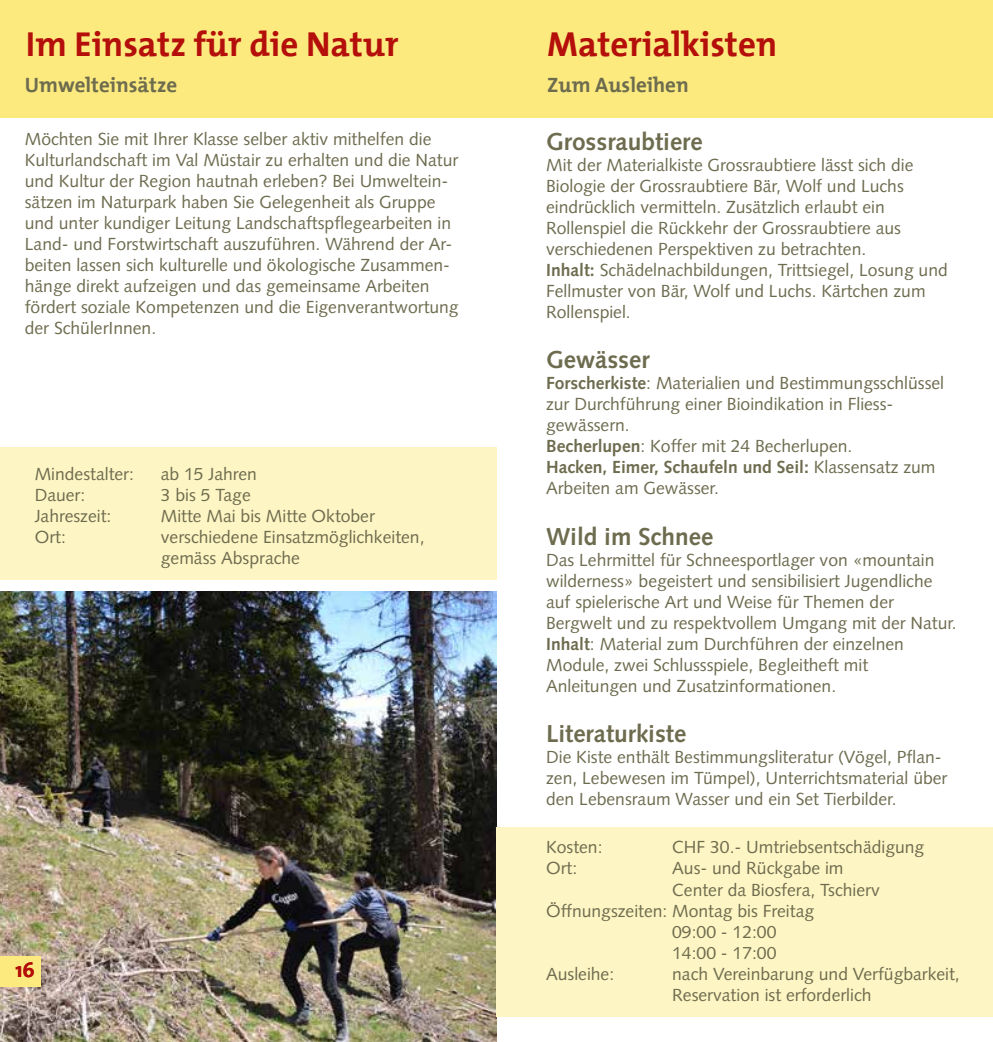
<style>
.page{position:relative;width:993px;height:1042px;background:#fff}
.page>*{position:absolute;margin:0;border:0;box-sizing:border-box;transform-origin:0 0}
.t1{font:700 35px "The Mix";color:#b40f0b}
.t2{font:700 24.5px "Syntax LT Std";color:#6e6c4f}
.t3{font:700 21px "The Mix";color:#6e6c4f}
.t4{font:700 21px "The Mix";color:#b40f0b}
.t5{font:17.5px/21px "Syntax LT Std";color:#6e6c4f}
.s1{font-weight:700}
</style>
<div class="page">
<div style="left:0;top:0;width:496px;height:117px;background:#fcea7e"></div>
<div style="left:496px;top:0;width:496px;height:117px;background:#fcea7e"></div>
<div style="left:0;top:447px;width:496px;height:132px;background:#fef5c4"></div>
<img style="left:0;top:591px;width:496px;height:451px">
<div style="left:496px;top:827px;width:496px;height:189px;background:#fef5c4"></div>
<div style="left:0;top:956px;width:41px;height:30px;background:#fcea7e"></div>
<h1 class="t1" style="left:26px;top:15px;width:374px">Im Einsatz für die Natur</h1>
<p class="t3" style="left:25px;top:68px;width:154px">Umwelteinsätze</p>
<p class="t5" style="left:25px;top:128px;width:435px">Möchten Sie mit Ihrer Klasse selber aktiv mithelfen die Kulturlandschaft im Val Müstair zu erhalten und die Natur und Kultur der Region hautnah erleben? Bei Umweltein&shy;sätzen im Naturpark haben Sie Gelegenheit als Gruppe und unter kundiger Leitung Landschaftspflegearbeiten in Land- und Forstwirtschaft auszuführen. Während der Ar&shy;beiten lassen sich kulturelle und ökologische Zusammen&shy;hänge direkt aufzeigen und das gemeinsame Arbeiten fördert soziale Kompetenzen und die Eigenverantwortung der SchülerInnen.</p>
<p class="t5" style="left:35px;top:463px;width:101px">Mindestalter:</p>
<p class="t5" style="left:161px;top:463px;width:98px">ab 15 Jahren</p>
<p class="t5" style="left:35px;top:484px;width:52px">Dauer:</p>
<p class="t5" style="left:161px;top:484px;width:91px">3 bis 5 Tage</p>
<p class="t5" style="left:35px;top:505px;width:78px">Jahreszeit:</p>
<p class="t5" style="left:161px;top:505px;width:215px">Mitte Mai bis Mitte Oktober</p>
<p class="t5" style="left:35px;top:526px;width:33px">Ort:</p>
<p class="t5" style="left:161px;top:526px;width:265px">verschiedene Einsatzmöglichkeiten, gemäss Absprache</p>
<p class="t4" style="left:15px;top:952px;width:21px">16</p>
<h1 class="t1" style="left:547px;top:15px;width:231px">Materialkisten</h1>
<p class="t3" style="left:547px;top:68px;width:143px">Zum Ausleihen</p>
<h2 class="t2" style="left:546px;top:127px;width:158px">Grossraubtiere</h2>
<p class="t5" style="left:546px;top:154px;width:403px">Mit der Materialkiste Grossraubtiere lässt sich die Biologie der Grossraubtiere Bär, Wolf und Luchs eindrücklich vermitteln. Zusätzlich erlaubt ein Rollenspiel die Rückkehr der Grossraubtiere aus verschiedenen Perspektiven zu betrachten.<br><span class="s1">Inhalt:</span> Schädelnachbildungen, Trittsiegel, Losung und Fellmuster von Bär, Wolf und Luchs. Kärtchen zum Rollenspiel.</p>
<h2 class="t2" style="left:546px;top:346px;width:105px">Gewässer</h2>
<p class="t5" style="left:546px;top:373px;width:399px"><span class="s1">Forscherkiste</span>: Materialien und Bestimmungsschlüssel zur Durchführung einer Bioindikation in Fliess&shy;gewässern.<br><span class="s1">Becherlupen</span>: Koffer mit 24 Becherlupen.<br><span class="s1">Hacken, Eimer, Schaufeln und Seil:</span> Klassensatz zum Arbeiten am Gewässer.</p>
<h2 class="t2" style="left:546px;top:522px;width:169px">Wild im Schnee</h2>
<p class="t5" style="left:546px;top:549px;width:412px">Das Lehrmittel für Schneesportlager von «mountain wilderness» begeistert und sensibilisiert Jugendliche auf spielerische Art und Weise für Themen der Bergwelt und zu respektvollem Umgang mit der Natur.<br><span class="s1">Inhalt</span>: Material zum Durchführen der einzelnen Module, zwei Schlussspiele, Begleitheft mit Anleitungen und Zusatzinformationen.</p>
<h2 class="t2" style="left:546px;top:720px;width:142px">Literaturkiste</h2>
<p class="t5" style="left:546px;top:747px;width:402px">Die Kiste enthält Bestimmungsliteratur (Vögel, Pflan&shy;zen, Lebewesen im Tümpel), Unterrichtsmaterial über den Lebensraum Wasser und ein Set Tierbilder.</p>
<p class="t5" style="left:546px;top:836px;width:58px">Kosten:</p>
<p class="t5" style="left:672px;top:836px;width:253px">CHF 30.- Umtriebsentschädigung</p>
<p class="t5" style="left:546px;top:857px;width:33px">Ort:</p>
<p class="t5" style="left:672px;top:857px;width:173px">Aus- und Rückgabe im</p>
<p class="t5" style="left:672px;top:879px;width:209px">Center da Biosfera, Tschierv</p>
<p class="t5" style="left:546px;top:900px;width:269px">Öffnungszeiten: Montag bis Freitag</p>
<p class="t5" style="left:672px;top:921px;width:106px">09:00 - 12:00</p>
<p class="t5" style="left:672px;top:942px;width:106px">14:00 - 17:00</p>
<p class="t5" style="left:546px;top:963px;width:70px">Ausleihe:</p>
<p class="t5" style="left:672px;top:963px;width:289px">nach Vereinbarung und Verfügbarkeit,<br>Reservation ist erforderlich</p>
</div>
